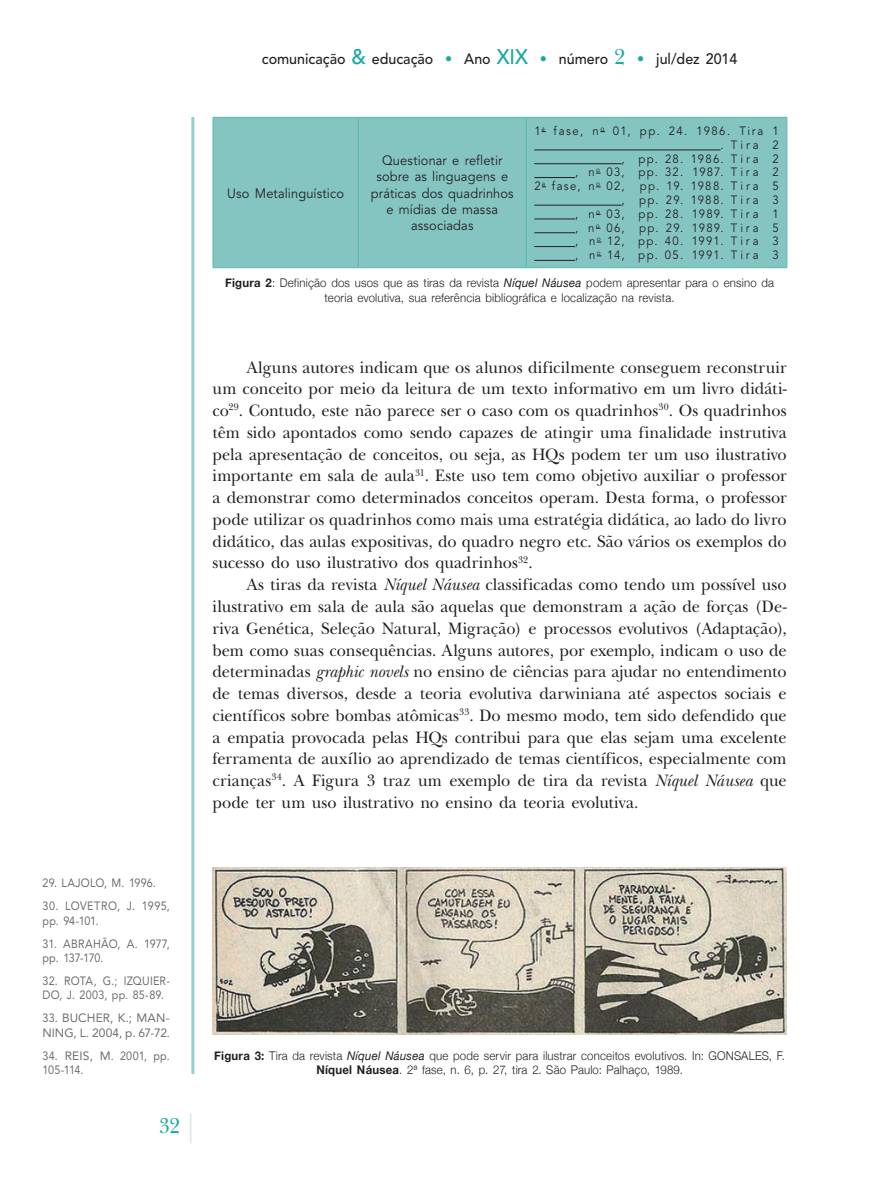
<style>
.page{position:relative;width:893px;height:1191px;background:#fff}
.page>*{position:absolute;margin:0;border:0;box-sizing:border-box;transform-origin:0 0}
.t1{font:22.5px "New Baskerville Std";color:#15a9a1;scale:.9 1}
.t2{font:17.25px/21.8px "New Baskerville Std";color:#231f20;text-align:justify;scale:.95 1}
.t3{font:500 15px "Avenir LT Std";color:#231f20;scale:.95 1}
.t4{font:13.5px/16.2px "Avenir LT Std";letter-spacing:.01em;color:#231f20;text-align:center;scale:.95 1}
.t5{font:300 12px/14.4px "Helvetica Neue";letter-spacing:.015em;color:#231f20;text-align:center;scale:.95 1}
.t6{font:12px/13.8px "Avenir LT Std";letter-spacing:.115em;color:#231f20;text-align:right;scale:.95 1}
.t7{font:12px "Avenir LT Std";letter-spacing:.01em;color:#6c6d70;scale:.9 1}
.t8{font:12px "Avenir LT Std";letter-spacing:.01em;color:#6c6d70}
.t9{font:12px "Avenir LT Std";letter-spacing:.135em;color:#231f20;scale:.95 1}
.s1{font-size:21px;color:#15a9a1}
.s2{color:#15a9a1}
.s3{font-family:"New Baskerville Std";font-weight:400;font-size:22.5px;color:#15a9a1}
.s4{font-weight:700}
.s5{font-weight:400;font-style:italic}
.s6{font-style:italic}
</style>
<div class="page">
<hr style="left:191px;top:117px;width:3px;height:957px;background:#98cdcb">
<hr style="left:190px;top:1113px;width:1px;height:30px;background:#d4e9e7">
<img style="left:213px;top:867px;width:574px;height:167px">
<div style="left:214px;top:118px;width:572px;height:149px;background:#84c5c2"></div>
<hr style="left:213px;top:118px;width:1px;height:149px;background:#59b6b0">
<hr style="left:213px;top:117px;width:145px;height:1px;background:#59b6b0">
<hr style="left:358px;top:117px;width:168px;height:1px;background:#59b6b0">
<hr style="left:358px;top:118px;width:1px;height:149px;background:#59b6b0">
<hr style="left:526px;top:118px;width:1px;height:149px;background:#59b6b0">
<hr style="left:526px;top:117px;width:261px;height:1px;background:#59b6b0">
<hr style="left:786px;top:118px;width:1px;height:149px;background:#59b6b0">
<hr style="left:213px;top:267px;width:145px;height:1px;background:#59b6b0">
<hr style="left:358px;top:267px;width:168px;height:1px;background:#59b6b0">
<hr style="left:526px;top:267px;width:261px;height:1px;background:#59b6b0">
<hr style="left:534px;top:149px;width:186px;height:1px;background:#231f20">
<hr style="left:534px;top:163px;width:87px;height:1px;background:#231f20">
<hr style="left:534px;top:177px;width:41px;height:1px;background:#231f20">
<hr style="left:534px;top:205px;width:87px;height:1px;background:#231f20">
<hr style="left:534px;top:218px;width:41px;height:1px;background:#231f20">
<hr style="left:534px;top:232px;width:41px;height:1px;background:#231f20">
<hr style="left:534px;top:246px;width:41px;height:1px;background:#231f20">
<hr style="left:534px;top:260px;width:41px;height:1px;background:#231f20">
<p class="t7" style="left:43px;top:876px;width:52px">29. LAJOLO</p>
<p class="t7" style="left:104px;top:876px;width:59px">, M . 1996.</p>
<p class="t7" style="left:43px;top:899px;width:35px">30. LOVETRO</p>
<p class="t7" style="left:117px;top:899px;width:60px">, J. 1995,</p>
<p class="t7" style="left:43px;top:913px;width:64px">pp. 94-101.</p>
<p class="t7" style="left:43px;top:936px;width:66px">31. ABRAHÃO</p>
<p class="t7" style="left:118px;top:936px;width:60px">, A. 1977,</p>
<p class="t7" style="left:43px;top:951px;width:69px">pp. 137-170.</p>
<p class="t7" style="left:43px;top:973px;width:109px">32. ROTA, G.; IZQUIER</p>
<p class="t7" style="left:166px;top:973px;width:5px">-</p>
<p class="t7" style="left:43px;top:988px;width:136px">DO, J. 2003, pp. 85-89.</p>
<p class="t7" style="left:43px;top:1011px;width:40px">33. BUCHER</p>
<p class="t8" style="left:110px;top:1011px;width:61px">, K.; MAN -</p>
<p class="t8" style="left:43px;top:1025px;width:9px">NING</p>
<p class="t8" style="left:74px;top:1025px;width:98px">, L. 2004, p. 67-72.</p>
<p class="t7" style="left:43px;top:1048px;width:33px">34. REIS</p>
<p class="t8" style="left:90px;top:1048px;width:82px">, M . 2001, pp.</p>
<p class="t7" style="left:43px;top:1062px;width:47px">105-114.</p>
<h1 class="t1" style="left:159px;top:1112px;width:25px">32</h1>
<p class="t3" style="left:262px;top:50px;width:502px">comunicação <span class="s1">&amp;</span> educação <span class="s2">•</span> Ano <span class="s1">XIX</span> <span class="s2">•</span> número <span class="s3">2</span> <span class="s2">•</span> jul/dez 2014</p>
<p class="t4" style="left:227px;top:185px;width:124px">Uso Metalinguístico</p>
<p class="t4" style="left:371px;top:153px;width:152px">Questionar e refletir sobre as linguagens e práticas dos quadrinhos e mídias de massa associadas</p>
<p class="t9" style="left:534px;top:124px;width:259px">1<sup>a</sup> fase, n<sup>o</sup> 01, pp. 24. 1986. Tira 1</p>
<p class="t6" style="left:721px;top:138px;width:63px">. Tira 2</p>
<p class="t6" style="left:621px;top:152px;width:167px">, pp. 28. 1986. T i r a 2</p>
<p class="t6" style="left:575px;top:166px;width:216px">, n<sup>o</sup> 03, pp. 32. 1987. T i r a 2</p>
<p class="t6" style="left:534px;top:179px;width:97px">2<sup>a</sup> fase, n<sup>o</sup> 02,</p>
<p class="t6" style="left:575px;top:179px;width:216px">pp. 19. 1988. T i r a 5<br>, pp. 29. 1988. T i r a 3<br>, n<sup>o</sup> 03, pp. 28. 1989. T i r a 1 , n<sup>o</sup> 06, pp. 29. 1989. T i r a 5 , n<sup>o</sup> 12, pp. 40. 1991. T i r a 3 , n<sup>o</sup> 14, pp. 05. 1991. T i r a 3</p>
<p class="t5" style="left:225px;top:275px;width:579px"><span class="s4">Figura 2</span>: Definição dos usos que as tiras da revista <span class="s5">Níquel Náusea</span> podem apresentar para o ensino da teoria evolutiva, sua referência bibliográfica e localização na revista.</p>
<p class="t2" style="left:213px;top:356px;width:606px;text-indent:34px">Alguns autores indicam que os alunos dificilmente conseguem reconstruir um conceito por meio da leitura de um texto informativo em um livro didáti&shy;co<sup>29</sup>. Contudo, este não parece ser o caso com os quadrinhos<sup>30</sup>. Os quadrinhos têm sido apontados como sendo capazes de atingir uma finalidade instrutiva pela apresentação de conceitos, ou seja, as HQs podem ter um uso ilustrativo importante em sala de aula<sup>31</sup>. Este uso tem como objetivo auxiliar o professor a demonstrar como determinados conceitos operam. Desta forma, o professor pode utilizar os quadrinhos como mais uma estratégia didática, ao lado do livro didático, das aulas expositivas, do quadro negro etc. São vários os exemplos do sucesso do uso ilustrativo dos quadrinhos<sup>32</sup>.</p>
<p class="t2" style="left:213px;top:574px;width:606px;text-indent:34px">As tiras da revista <span class="s6">Níquel Náusea</span> classificadas como tendo um possível uso ilustrativo em sala de aula são aquelas que demonstram a ação de forças (De&shy;riva Genética, Seleção Natural, Migração) e processos evolutivos (Adaptação), bem como suas consequências. Alguns autores, por exemplo, indicam o uso de determinadas <span class="s6">graphic novels</span> no ensino de ciências para ajudar no entendimento de temas diversos, desde a teoria evolutiva darwiniana até aspectos sociais e científicos sobre bombas atômicas<sup>33</sup>. Do mesmo modo, tem sido defendido que a empatia provocada pelas HQs contribui para que elas sejam uma excelente ferramenta de auxílio ao aprendizado de temas científicos, especialmente com crianças<sup>34</sup>. A Figura 3 traz um exemplo de tira da revista <span class="s6">Níquel Náusea</span> que pode ter um uso ilustrativo no ensino da teoria evolutiva.</p>
<p class="t5" style="left:214px;top:1047px;width:602px"><span class="s4">Figura 3:</span> Tira da revista <span class="s5">Níquel Náusea</span> que pode servir para ilustrar conceitos evolutivos. In: GONSALES, F.<br><span class="s4">Níquel Náusea</span>. 2ª fase, n. 6, p. 27, tira 2. São Paulo: Palhaço, 1989.</p>
</div>
